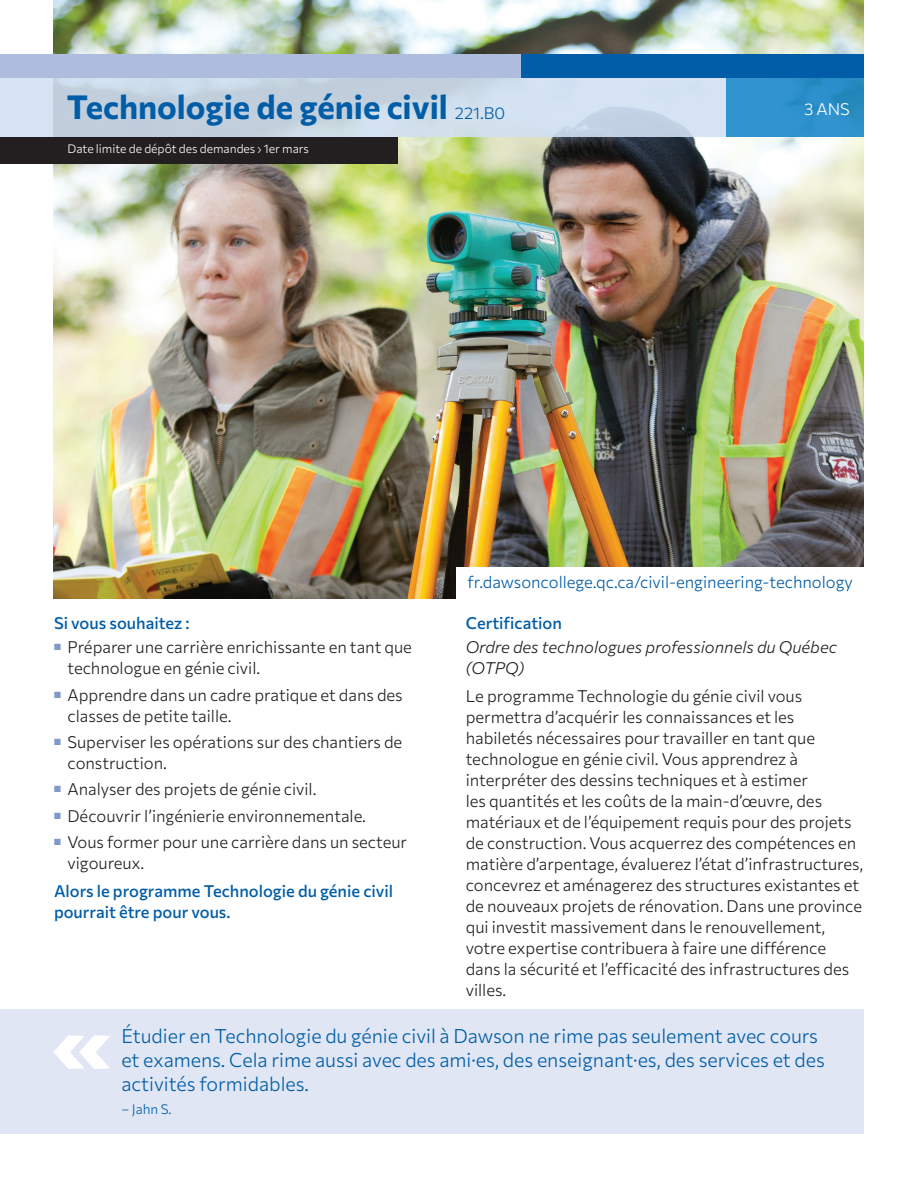
<style>
.page{position:relative;width:918px;height:1188px;background:#fff}
.page>*{position:absolute;margin:0;border:0;box-sizing:border-box;transform-origin:0 0}
.Heading_1A_Blue{font:100 33px "Commissioner";color:#015da7}
.Banner_Quote{font:100 19.5px/24px "Commissioner";color:#015da7}
.t1{font:100 16.5px/21px "Commissioner";color:#231f20}
.Heading_3_Top_Gap{font:100 16.5px/21px "Commissioner";color:#015da7}
.Heading_4_Right_Dark{font:100 16.5px "Commissioner";color:#015da7}
.Heading_3{font:100 16.5px "Commissioner";color:#015da7}
.Heading_4_Left_Blue{font:100 16.5px "Commissioner";color:#015da7}
.Heading_4_Right_Light{font:100 16.5px "Commissioner";color:#fff}
.Banner_Source{font:100 13.5px "Commissioner";color:#015da7}
.Heading_4_Left_Small{font:100 12px "Commissioner";color:#fff}
</style>
<div class="page">
<img style="left:53px;top:0;width:810px;height:599px">
<div style="left:0;top:78px;width:726px;height:59px;background:linear-gradient(to bottom,#ccdae9,#c9d7e5)"></div>
<div style="left:726px;top:78px;width:137px;height:59px;background:linear-gradient(to right,#3496d1,#288cc4)"></div>
<div style="left:0;top:54px;width:521px;height:24px;background:#aebcdd"></div>
<div style="left:0;top:137px;width:397px;height:26px;background:#231f20"></div>
<div style="left:521px;top:54px;width:342px;height:24px;background:#015da7"></div>
<div style="left:457px;top:567px;width:407px;height:32px;background:#fff"></div>
<div style="left:0;top:1009px;width:864px;height:125px;background:#e0e6f3"></div>
<svg style="left:54px;top:1035px;width:56px;height:34px"></svg>
<p class="Heading_1A_Blue" style="left:67px;top:81px;width:382px">Technologie de génie civil</p>
<p class="Heading_4_Left_Small" style="left:68px;top:140px;width:243px">Date limite de dépôt des demandes › 1er mars</p>
<p class="Heading_4_Left_Blue" style="left:455px;top:100px;width:52px">221.B0</p>
<p class="Heading_4_Right_Light" style="left:804px;top:96px;width:47px">3 ANS</p>
<p class="Heading_3_Top_Gap" style="left:54px;top:611px;width:137px">Si vous souhaitez :</p>
<p class="t1" style="left:68px;top:636px;width:346px;text-indent:-14px"><sup>■</sup> Préparer une carrière enrichissante en tant que technologue en génie civil.</p>
<p class="t1" style="left:68px;top:683px;width:337px;text-indent:-14px"><sup>■</sup> Apprendre dans un cadre pratique et dans des classes de petite taille.</p>
<p class="t1" style="left:68px;top:730px;width:336px;text-indent:-14px"><sup>■</sup> Superviser les opérations sur des chantiers de construction.</p>
<p class="t1" style="left:54px;top:778px;width:264px"><sup>■</sup> Analyser des projets de génie civil.</p>
<p class="t1" style="left:54px;top:804px;width:314px"><sup>■</sup> Découvrir l’ingénierie environnementale.</p>
<p class="t1" style="left:68px;top:831px;width:341px;text-indent:-14px"><sup>■</sup> Vous former pour une carrière dans un secteur vigoureux.</p>
<p class="Heading_3_Top_Gap" style="left:54px;top:879px;width:341px">Alors le programme Technologie du génie civil pourrait être pour vous.</p>
<p class="Heading_4_Right_Dark" style="left:467px;top:569px;width:387px">fr.dawsoncollege.qc.ca/civil-engineering-technology</p>
<p class="Heading_3" style="left:466px;top:610px;width:98px">Certification</p>
<p class="t1" style="left:466px;top:636px;width:373px">Ordre des technologues professionnels du Québec (OTPQ)</p>
<p class="t1" style="left:466px;top:684px;width:399px">Le programme Technologie du génie civil vous permettra d’acquérir les connaissances et les habiletés nécessaires pour travailler en tant que technologue en génie civil. Vous apprendrez à interpréter des dessins techniques et à estimer<br>les quantités et les coûts de la main-d’œuvre, des matériaux et de l’équipement requis pour des projets de construction. Vous acquerrez des compétences en matière d’arpentage, évaluerez l’état d’infrastructures, concevrez et aménagerez des structures existantes et de nouveaux projets de rénovation. Dans une province qui investit massivement dans le renouvellement, votre expertise contribuera à faire une différence dans la sécurité et l’efficacité des infrastructures des villes.</p>
<p class="Banner_Quote" style="left:122px;top:1022px;width:705px">Étudier en Technologie du génie civil à Dawson ne rime pas seulement avec cours et examens. Cela rime aussi avec des ami·es, des enseignant·es, des services et des activités formidables.</p>
<p class="Banner_Source" style="left:122px;top:1098px;width:52px">– Jahn S.</p>
</div>
